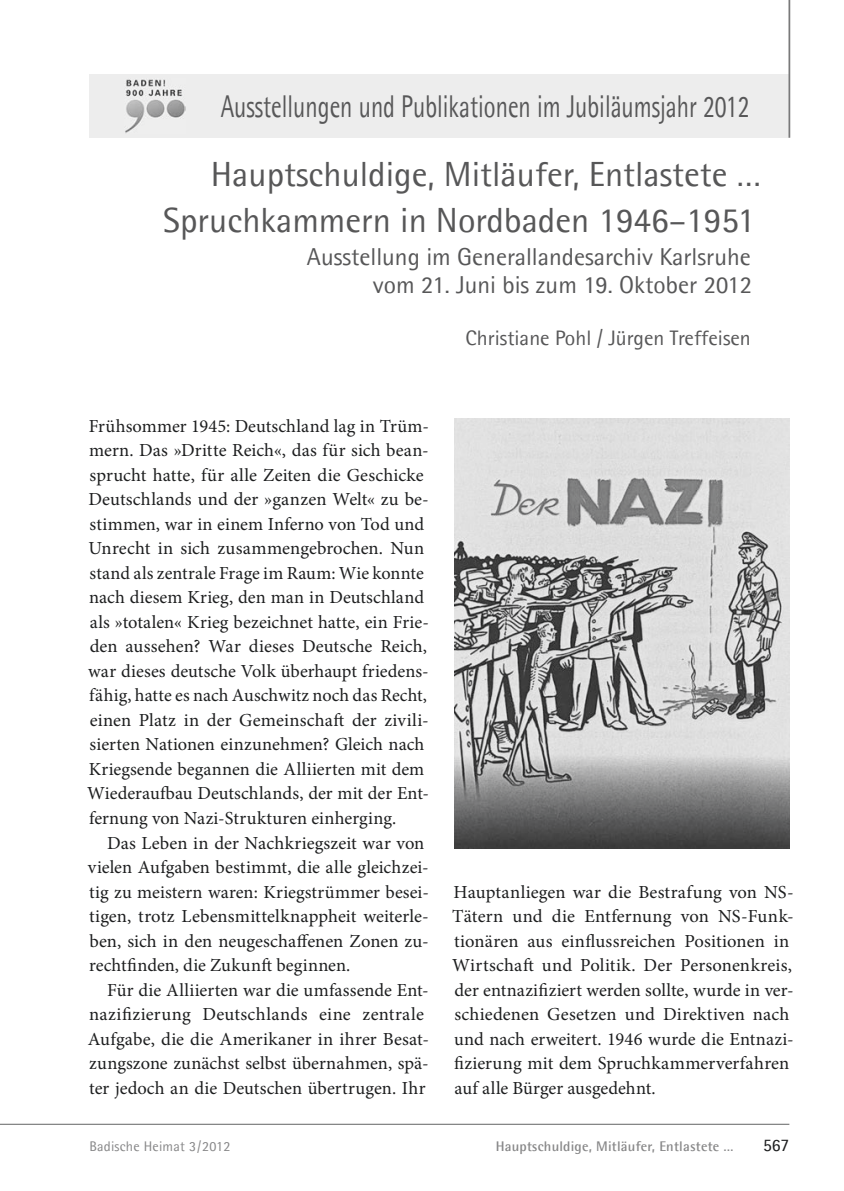
<style>
.page{position:relative;width:844px;height:1191px;background:#fff}
.page>*{position:absolute;margin:0;border:0;box-sizing:border-box;transform-origin:0 0}
.t1{font:35px/45.5px "Agfa Rotis Semisans";color:#575758;text-align:right}
.t2{font:31.5px "Agfa Rotis Semisans";color:#575758;scale:.75 1}
.t3{font:24.5px/28px "Agfa Rotis Semisans";color:#575758;text-align:right}
.t4{font:21px "Agfa Rotis Semisans";color:#575758}
.t5{font:18.38px/24.5px "Minion Pro";letter-spacing:.005em;color:#1d1e1f}
.t6{font:17.5px "Agfa Rotis Semisans";color:#1d1e1f}
.t7{font:700 14px "Agfa Rotis Semisans";letter-spacing:.015em;color:#878788}
.t8{font:14px "Agfa Rotis Semisans";letter-spacing:.015em;color:#878788}
</style>
<div class="page">
<hr style="left:0;top:1123px;width:789px;height:1px;background:#636464">
<div style="left:89px;top:74px;width:700px;height:64px;background:#ededed"></div>
<img style="left:125px;top:79px;width:60px;height:54px">
<hr style="left:788px;top:0;width:2px;height:138px;background:#79797a">
<img style="left:454px;top:418px;width:335px;height:430px">
<h2 class="t2" style="left:221px;top:88px;width:706px">Ausstellungen und Publikationen im Jubiläumsjahr 2012</h2>
<h1 class="t1" style="left:163px;top:151px;width:599px">Hauptschuldige, Mitläufer, Entlastete …<br>Spruchkammern in Nordbaden 1946–1951</h1>
<h3 class="t3" style="left:307px;top:243px;width:446px">Ausstellung im Generallandesarchiv Karlsruhe vom 21. Juni bis zum 19. Oktober 2012</h3>
<p class="t4" style="left:465px;top:325px;width:286px">Christiane Pohl / Jürgen Treffeisen</p>
<p class="t5" style="left:87px;top:415px;width:343px">Frühsommer 1945: Deutschland lag in Trüm&shy;mern. Das »Dritte Reich«, das für sich bean&shy;sprucht hatte, für alle Zeiten die Geschicke Deutschlands und der »ganzen Welt« zu be&shy;stimmen, war in einem Inferno von Tod und Unrecht in sich zusammengebrochen. Nun stand als zentrale Frage im Raum: Wie konnte nach diesem Krieg, den man in Deutschland als »totalen« Krieg bezeichnet hatte, ein Frie&shy;den aussehen? War dieses Deutsche Reich, war dieses deutsche Volk überhaupt friedens&shy;fähig, hatte es nach Auschwitz noch das Recht, einen Platz in der Gemeinschaft der zivili&shy;sierten Nationen einzunehmen? Gleich nach Kriegsende begannen die Alliierten mit dem Wiederaufbau Deutschlands, der mit der Ent&shy;fernung von Nazi-Strukturen einherging.</p>
<p class="t5" style="left:88px;top:832px;width:342px;text-indent:19px">Das Leben in der Nachkriegszeit war von vielen Aufgaben bestimmt, die alle gleichzei&shy;tig zu meistern waren: Kriegstrümmer besei&shy;tigen, trotz Lebensmittelknappheit weiterle&shy;ben, sich in den neugeschaffenen Zonen zu&shy;rechtfinden, die Zukunft beginnen.</p>
<p class="t5" style="left:88px;top:979px;width:342px;text-indent:19px">Für die Alliierten war die umfassende Ent&shy;nazifizierung Deutschlands eine zentrale Aufgabe, die die Amerikaner in ihrer Besat&shy;zungszone zunächst selbst übernahmen, spä&shy;ter jedoch an die Deutschen übertrugen. Ihr</p>
<p class="t5" style="left:452px;top:881px;width:343px">Hauptanliegen war die Bestrafung von NS-Tätern und die Entfernung von NS-Funk&shy;tionären aus einflussreichen Positionen in Wirtschaft und Politik. Der Personenkreis, der entnazifiziert werden sollte, wurde in ver&shy;schiedenen Gesetzen und Direktiven nach und nach erweitert. 1946 wurde die Entnazi&shy;fizierung mit dem Spruchkammerverfahren auf alle Bürger ausgedehnt.</p>
<p class="t8" style="left:89px;top:1137px;width:142px">Badische Heimat 3 / 2012</p>
<p class="t7" style="left:495px;top:1137px;width:239px">Hauptschuldige, Mitläufer, Entlastete …</p>
<p class="t6" style="left:762px;top:1134px;width:28px">567</p>
</div>
